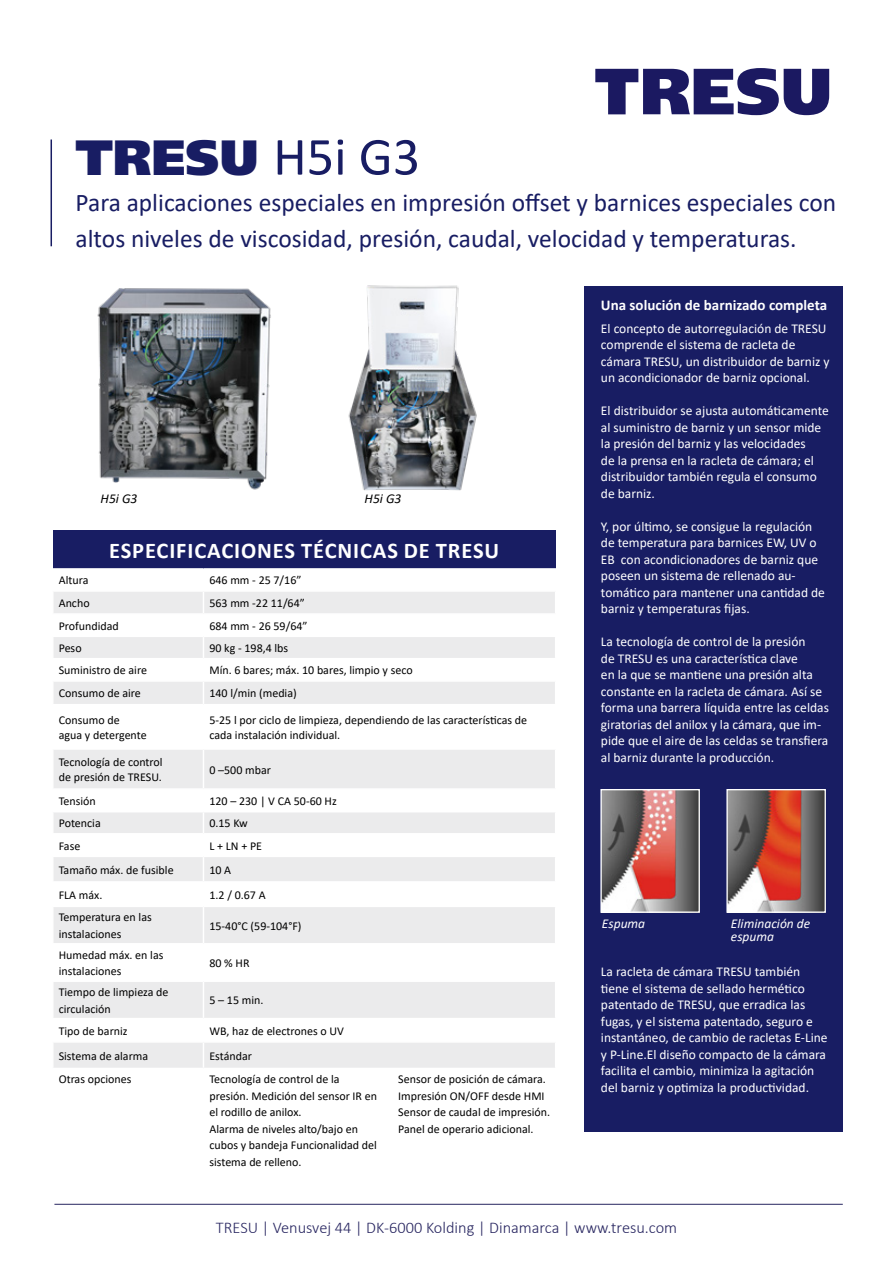
<style>
.page{position:relative;width:893px;height:1263px;background:#fff}
.page>*{position:absolute;margin:0;border:0;box-sizing:border-box;transform-origin:0 0}
.t1{font:900 49.5px "Frutiger LT Pro";color:#181d63}
.t2{font:25.5px/36px "Calibri";color:#181d63}
.t3{font:700 22.5px "Calibri";letter-spacing:.04em;color:#fff}
.t4{font:300 16.35px "Calibri";color:#272560}
.t5{font:700 15px "Calibri";color:#fff}
.t6{font:13.5px/16.5px "Calibri";color:#fff}
.t7{font:italic 13.5px/13.5px "Calibri";color:#fff}
.t8{font:italic 13.5px "Calibri";color:#000}
.t9{font:12px/16.5px "Calibri";color:#000}
.s1{font-family:"Calibri";font-weight:400;font-size:54px}
</style>
<div class="page">
<div style="left:53px;top:531px;width:503px;height:38px;background:#181d63"></div>
<svg style="left:54px;top:592px;width:501px;height:476px;fill:#ebebec"></svg>
<hr style="left:52px;top:568px;width:151px;height:2px;background:#fff">
<hr style="left:203px;top:568px;width:353px;height:2px;background:#fff">
<hr style="left:52px;top:613px;width:151px;height:2px;background:#fff">
<hr style="left:203px;top:613px;width:353px;height:2px;background:#fff">
<hr style="left:52px;top:635px;width:151px;height:2px;background:#fff">
<hr style="left:203px;top:635px;width:353px;height:2px;background:#fff">
<hr style="left:52px;top:658px;width:151px;height:1px;background:#fff">
<hr style="left:203px;top:658px;width:353px;height:1px;background:#fff">
<hr style="left:52px;top:680px;width:151px;height:2px;background:#fff">
<hr style="left:203px;top:680px;width:353px;height:2px;background:#fff">
<svg style="left:203px;top:592px;width:1px;height:112px"></svg>
<hr style="left:52px;top:704px;width:151px;height:1px;background:#fff">
<hr style="left:203px;top:704px;width:353px;height:1px;background:#fff">
<hr style="left:203px;top:705px;width:1px;height:43px;background:#fff">
<hr style="left:52px;top:748px;width:151px;height:2px;background:#fff">
<hr style="left:203px;top:748px;width:353px;height:2px;background:#fff">
<hr style="left:203px;top:750px;width:1px;height:38px;background:#fff">
<hr style="left:52px;top:788px;width:151px;height:2px;background:#fff">
<hr style="left:203px;top:788px;width:353px;height:2px;background:#fff">
<hr style="left:52px;top:811px;width:151px;height:1px;background:#fff">
<hr style="left:203px;top:811px;width:353px;height:1px;background:#fff">
<hr style="left:52px;top:833px;width:151px;height:1px;background:#fff">
<hr style="left:203px;top:833px;width:353px;height:1px;background:#fff">
<hr style="left:52px;top:856px;width:151px;height:1px;background:#fff">
<hr style="left:203px;top:856px;width:353px;height:1px;background:#fff">
<hr style="left:52px;top:881px;width:151px;height:2px;background:#fff">
<hr style="left:203px;top:881px;width:353px;height:2px;background:#fff">
<svg style="left:203px;top:790px;width:1px;height:115px"></svg>
<hr style="left:52px;top:905px;width:151px;height:2px;background:#fff">
<hr style="left:203px;top:905px;width:353px;height:2px;background:#fff">
<hr style="left:203px;top:907px;width:1px;height:36px;background:#fff">
<hr style="left:52px;top:943px;width:151px;height:1px;background:#fff">
<hr style="left:203px;top:943px;width:353px;height:1px;background:#fff">
<hr style="left:203px;top:944px;width:1px;height:36px;background:#fff">
<hr style="left:52px;top:980px;width:151px;height:2px;background:#fff">
<hr style="left:203px;top:980px;width:353px;height:2px;background:#fff">
<hr style="left:203px;top:982px;width:1px;height:36px;background:#fff">
<hr style="left:52px;top:1018px;width:151px;height:1px;background:#fff">
<hr style="left:203px;top:1018px;width:353px;height:1px;background:#fff">
<hr style="left:52px;top:1041px;width:151px;height:2px;background:#fff">
<hr style="left:203px;top:1041px;width:353px;height:2px;background:#fff">
<svg style="left:203px;top:1019px;width:1px;height:49px"></svg>
<hr style="left:54px;top:1204px;width:789px;height:1px;background:#272560">
<svg style="left:595px;top:68px;width:234px;height:47px"></svg>
<div style="left:584px;top:286px;width:259px;height:846px;background:#181d63"></div>
<img style="left:602px;top:791px;width:96px;height:120px">
<div style="left:600px;top:789px;width:100px;height:124px;border:1px solid #fff"></div>
<img style="left:728px;top:791px;width:96px;height:120px">
<div style="left:726px;top:789px;width:100px;height:124px;border:1px solid #fff"></div>
<hr style="left:51px;top:140px;width:1px;height:106px;background:#181d63">
<img style="left:97px;top:288px;width:174px;height:202px">
<img style="left:348px;top:285px;width:129px;height:206px">
<h1 class="t1" style="left:76px;top:127px;width:346px">TRESU <span class="s1">H5i G3</span></h1>
<h2 class="t2" style="left:76px;top:183px;width:762px">Para aplicaciones especiales en impresión offset y barnices especiales con altos niveles de viscosidad, presión, caudal, velocidad y temperaturas.</h2>
<p class="t8" style="left:101px;top:489px;width:38px">H5i G3</p>
<p class="t8" style="left:365px;top:489px;width:38px">H5i G3</p>
<h3 class="t3" style="left:109px;top:535px;width:392px">ESPECIFICACIONES TÉCNICAS DE TRESU</h3>
<p class="t9" style="left:59px;top:572px;width:31px">Altura</p>
<p class="t9" style="left:209px;top:572px;width:94px">646 mm - 25 7/16”</p>
<p class="t9" style="left:59px;top:594px;width:32px">Ancho</p>
<p class="t9" style="left:209px;top:594px;width:97px">563 mm -22 11/64”</p>
<p class="t9" style="left:59px;top:617px;width:62px">Profundidad</p>
<p class="t9" style="left:209px;top:617px;width:100px">684 mm - 26 59/64”</p>
<p class="t9" style="left:59px;top:639px;width:24px">Peso</p>
<p class="t9" style="left:209px;top:639px;width:80px">90 kg - 198,4 lbs</p>
<p class="t9" style="left:59px;top:662px;width:90px">Suministro de aire</p>
<p class="t9" style="left:209px;top:662px;width:205px">Mín. 6 bares; máx. 10 bares, limpio y seco</p>
<p class="t9" style="left:59px;top:685px;width:84px">Consumo de aire</p>
<p class="t9" style="left:209px;top:685px;width:89px">140 l/min (media)</p>
<p class="t9" style="left:59px;top:713px;width:89px;line-height:14.4px">Consumo de<br>agua y detergente</p>
<p class="t9" style="left:209px;top:713px;width:319px;line-height:14.4px">5-25 l por ciclo de limpieza, dependiendo de las características de cada instalación individual.</p>
<p class="t9" style="left:59px;top:755px;width:105px;line-height:14.4px">Tecnología de control de presión de TRESU.</p>
<p class="t9" style="left:209px;top:761px;width:63px">0 –500 mbar</p>
<p class="t9" style="left:59px;top:792px;width:39px">Tensión</p>
<p class="t9" style="left:209px;top:792px;width:129px">120 – 230 | V CA 50-60 Hz</p>
<p class="t9" style="left:59px;top:815px;width:44px">Potencia</p>
<p class="t9" style="left:209px;top:815px;width:40px">0.15 Kw</p>
<p class="t9" style="left:59px;top:837px;width:23px">Fase</p>
<p class="t9" style="left:209px;top:837px;width:54px">L + LN + PE</p>
<p class="t9" style="left:59px;top:861px;width:116px">Tamaño máx. de fusible</p>
<p class="t9" style="left:209px;top:861px;width:23px">10 A</p>
<p class="t9" style="left:59px;top:886px;width:45px">FLA máx.</p>
<p class="t9" style="left:209px;top:886px;width:58px">1.2 / 0.67 A</p>
<p class="t9" style="left:59px;top:909px;width:95px">Temperatura en las instalaciones</p>
<p class="t9" style="left:209px;top:917px;width:94px">15-40°C (59-104°F)</p>
<p class="t9" style="left:59px;top:946px;width:106px">Humedad máx. en las instalaciones</p>
<p class="t9" style="left:209px;top:954px;width:42px">80 % HR</p>
<p class="t9" style="left:59px;top:983px;width:111px">Tiempo de limpieza de circulación</p>
<p class="t9" style="left:209px;top:992px;width:56px">5 – 15 min.</p>
<p class="t9" style="left:59px;top:1022px;width:70px">Tipo de barniz</p>
<p class="t9" style="left:209px;top:1022px;width:136px">WB, haz de electrones o UV</p>
<p class="t9" style="left:59px;top:1047px;width:91px">Sistema de alarma</p>
<p class="t9" style="left:209px;top:1047px;width:44px">Estándar</p>
<p class="t9" style="left:59px;top:1071px;width:74px">Otras opciones</p>
<p class="t9" style="left:209px;top:1071px;width:169px">Tecnología de control de la presión. Medición del sensor IR en el rodillo de anilox.<br>Alarma de niveles alto/bajo en cubos y bandeja Funcionalidad del sistema de relleno.</p>
<p class="t9" style="left:398px;top:1070px;width:153px">Sensor de posición de cámara.<br>Impresión ON/OFF desde HMI<br>Sensor de caudal de impresión.<br>Panel de operario adicional.</p>
<p class="t5" style="left:601px;top:295px;width:228px">Una solución de barnizado completa</p>
<p class="t6" style="left:601px;top:320px;width:230px">El concepto de autorregulación de TRESU comprende el sistema de racleta de cámara TRESU, un distribuidor de barniz y un acondicionador de barniz opcional.</p>
<p class="t6" style="left:601px;top:402px;width:229px">El distribuidor se ajusta automáticamente al suministro de barniz y un sensor mide la presión del barniz y las velocidades<br>de la prensa en la racleta de cámara; el distribuidor también regula el consumo de barniz.</p>
<p class="t6" style="left:601px;top:518px;width:226px">Y, por último, se consigue la regulación de temperatura para barnices EW, UV o EB con acondicionadores de barniz que poseen un sistema de rellenado au&shy;tomático para mantener una cantidad de barniz y temperaturas fijas.</p>
<p class="t6" style="left:601px;top:633px;width:229px">La tecnología de control de la presión<br>de TRESU es una característica clave<br>en la que se mantiene una presión alta constante en la racleta de cámara. Así se forma una barrera líquida entre las celdas giratorias del anilox y la cámara, que im&shy;pide que el aire de las celdas se transfiera al barniz durante la producción.</p>
<p class="t7" style="left:602px;top:916px;width:45px">Espuma</p>
<p class="t7" style="left:731px;top:916px;width:81px">Eliminación de espuma</p>
<p class="t6" style="left:601px;top:963px;width:228px">La racleta de cámara TRESU también tiene el sistema de sellado hermético patentado de TRESU, que erradica las fugas, y el sistema patentado, seguro e instantáneo, de cambio de racletas E-Line y P-Line.El diseño compacto de la cámara facilita el cambio, minimiza la agitación del barniz y optimiza la productividad.</p>
<p class="t4" style="left:216px;top:1217px;width:463px">TRESU | Venusvej 44 | DK-6000 Kolding | Dinamarca | www.tresu.com</p>
</div>
